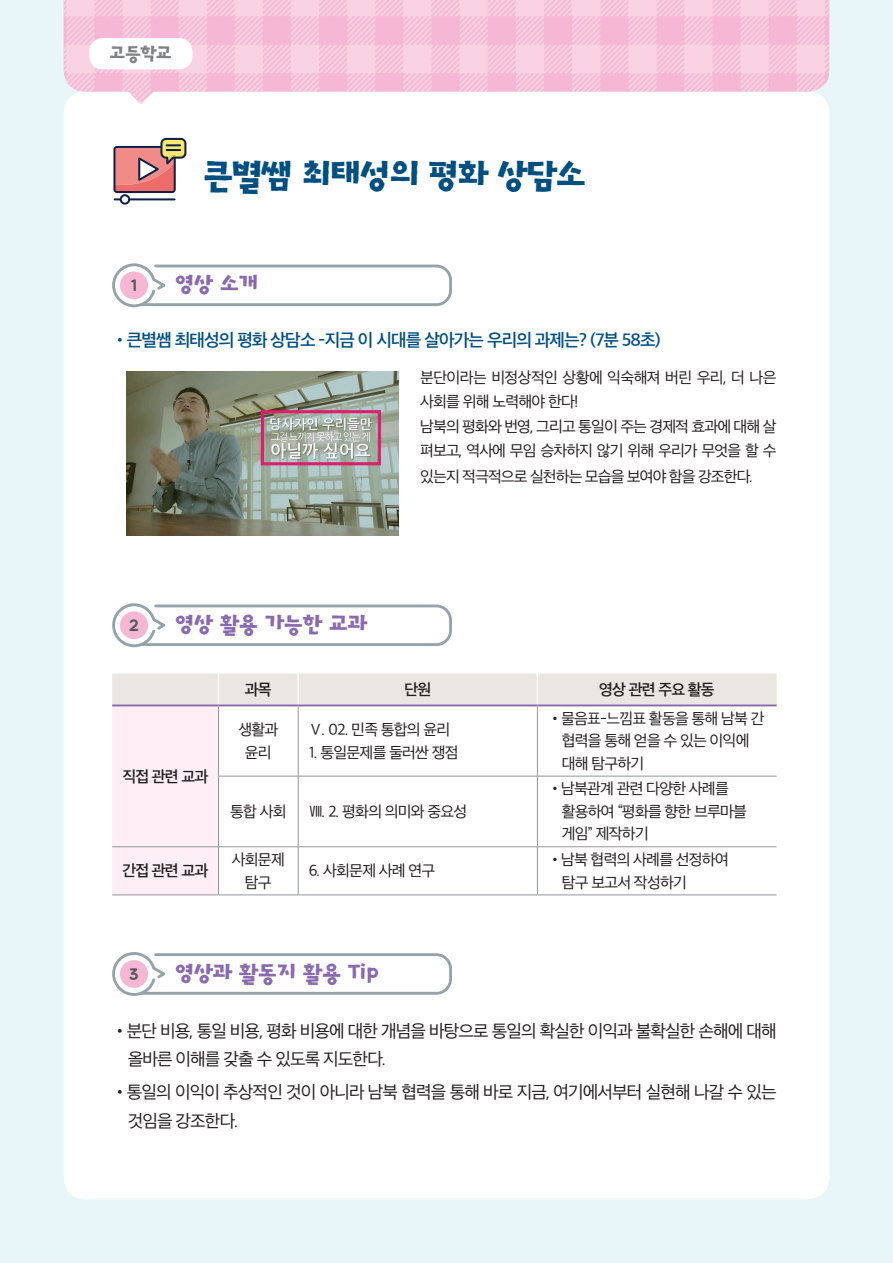
<style>
.page{position:relative;width:893px;height:1263px;background:#e8f6f9}
.page>*{position:absolute;margin:0;border:0;box-sizing:border-box;transform-origin:0 0}
.t1{font:35.7px "SD Sogeum c Bd";letter-spacing:-.075em;color:#014f80}
.t2{font:22.5px "SD Sogeum c Bd";letter-spacing:-.05em;color:#8a6aae}
.t3{font:18.75px "SD Sogeum c Bd";color:#808285}
.t4{font:16.8px/28.2px "SD Gothic Neoa d Rg";letter-spacing:-.05em;color:#231f20}
.t5{font:16.8px "SD Gothic Neoa f Sm";letter-spacing:-.05em;color:#014f80}
.t6{font:16.8px "Multicolore";color:#57585a}
.t7{font:15px/22.5px "SD Gothic Neoa d Rg";letter-spacing:-.05em;color:#231f20}
.t8{font:15px "SD Gothic Neoa f Sm";letter-spacing:-.05em;color:#231f20}
.s1{font-family:"SD Gothic Neoa d Rg"}
</style>
<div class="page">
<div style="left:64px;top:91px;width:765px;height:1108px;background:#fff;border-radius:21px"></div>
<img style="left:64px;top:0;width:765px;height:91px">
<svg style="left:112px;top:263px;width:340px;height:44px"></svg>
<div style="left:120px;top:271px;width:28px;height:28px;background:#f6b7d4;border-radius:14px"></div>
<svg style="left:112px;top:603px;width:340px;height:44px"></svg>
<div style="left:120px;top:611px;width:28px;height:28px;background:#f6b7d4;border-radius:14px"></div>
<svg style="left:112px;top:674px;width:665px;height:220px"></svg>
<hr style="left:218px;top:674px;width:1px;height:30px;background:#fff">
<hr style="left:297px;top:674px;width:2px;height:30px;background:#fff">
<hr style="left:537px;top:674px;width:1px;height:30px;background:#fff">
<hr style="left:112px;top:704px;width:106px;height:2px;background:#8a6aae">
<hr style="left:218px;top:704px;width:80px;height:2px;background:#8a6aae">
<hr style="left:298px;top:704px;width:239px;height:2px;background:#8a6aae">
<hr style="left:537px;top:704px;width:240px;height:2px;background:#8a6aae">
<hr style="left:218px;top:706px;width:1px;height:70px;background:#939598">
<hr style="left:298px;top:706px;width:1px;height:70px;background:#939598">
<hr style="left:537px;top:706px;width:1px;height:70px;background:#939598">
<hr style="left:218px;top:776px;width:80px;height:1px;background:#939598">
<hr style="left:218px;top:776px;width:1px;height:70px;background:#939598">
<hr style="left:298px;top:776px;width:239px;height:1px;background:#939598">
<hr style="left:298px;top:776px;width:1px;height:70px;background:#939598">
<hr style="left:537px;top:776px;width:240px;height:1px;background:#939598">
<hr style="left:537px;top:776px;width:1px;height:70px;background:#939598">
<hr style="left:112px;top:846px;width:106px;height:1px;background:#939598">
<hr style="left:218px;top:846px;width:80px;height:1px;background:#939598">
<hr style="left:218px;top:847px;width:1px;height:47px;background:#939598">
<hr style="left:298px;top:846px;width:239px;height:1px;background:#939598">
<hr style="left:298px;top:847px;width:1px;height:47px;background:#939598">
<hr style="left:537px;top:846px;width:240px;height:1px;background:#939598">
<hr style="left:537px;top:847px;width:1px;height:47px;background:#939598">
<hr style="left:112px;top:894px;width:106px;height:1px;background:#939598">
<hr style="left:218px;top:894px;width:80px;height:1px;background:#939598">
<hr style="left:298px;top:894px;width:239px;height:1px;background:#939598">
<hr style="left:537px;top:894px;width:240px;height:1px;background:#939598">
<svg style="left:112px;top:952px;width:340px;height:44px"></svg>
<div style="left:120px;top:960px;width:28px;height:28px;background:#f6b7d4;border-radius:14px"></div>
<img style="left:127px;top:371px;width:272px;height:165px">
<div style="left:120px;top:194px;width:10px;height:11px;border:2px solid #0f2043;border-radius:50%"></div>
<svg style="left:113px;top:137px;width:74px;height:64px"></svg>
<div style="left:89px;top:38px;width:103px;height:31px;background:#fff;border-radius:14px"></div>
<img style="left:128px;top:91px;width:26px;height:13px">
<p class="t3" style="left:109px;top:45px;width:65px">고등학교</p>
<h1 class="t1" style="left:203px;top:159px;width:386px">큰별쌤 최태성의 평화 상담소</h1>
<p class="t6" style="left:131px;top:275px;width:8px">1</p>
<h2 class="t2" style="left:174px;top:274px;width:86px">영상 소개</h2>
<p class="t5" style="left:112px;top:331px;width:550px"><span class="s1">•</span>큰별쌤 최태성의 평화 상담소 -지금 이 시대를 살아가는 우리의 과제는? (7분 58초)</p>
<p class="t7" style="left:420px;top:365px;width:358px;line-height:24.6px">분단이라는 비정상적인 상황에 익숙해져 버린 우리, 더 나은 사회를 위해 노력해야 한다!<br>남북의 평화와 번영, 그리고 통일이 주는 경제적 효과에 대해 살 펴보고, 역사에 무임 승차하지 않기 위해 우리가 무엇을 할 수 있는지 적극적으로 실천하는 모습을 보여야 함을 강조한다.</p>
<p class="t6" style="left:129px;top:615px;width:11px">2</p>
<h2 class="t2" style="left:174px;top:614px;width:195px">영상 활용 가능한 교과</h2>
<p class="t8" style="left:122px;top:769px;width:87px">직접 관련 교과</p>
<p class="t8" style="left:245px;top:682px;width:28px">과목</p>
<p class="t8" style="left:404px;top:682px;width:28px">단원</p>
<p class="t8" style="left:599px;top:682px;width:117px">영상 관련 주요 활동</p>
<p class="t7" style="left:238px;top:718px;width:41px;text-align:center">생활과 윤리</p>
<p class="t7" style="left:309px;top:718px;width:143px">Ⅴ. 02. 민족 통합의 윤리</p>
<p class="t7" style="left:309px;top:741px;width:151px">1. 통일문제를 둘러싼 쟁점</p>
<p class="t7" style="left:230px;top:800px;width:58px">통합 사회</p>
<p class="t7" style="left:309px;top:800px;width:160px">Ⅷ. 2. 평화의 의미와 중요성</p>
<p class="t7" style="left:562px;top:707px;width:204px;text-indent:-14px">•물음표-느낌표 활동을 통해 남북 간 협력을 통해 얻을 수 있는 이익에 대해 탐구하기</p>
<p class="t7" style="left:562px;top:778px;width:187px;text-indent:-14px">•남북관계 관련 다양한 사례를 활용하여 “평화를 향한 브루마블 게임” 제작하기</p>
<p class="t8" style="left:122px;top:863px;width:87px">간접 관련 교과</p>
<p class="t7" style="left:232px;top:848px;width:54px;text-align:center">사회문제 탐구</p>
<p class="t7" style="left:309px;top:859px;width:128px">6. 사회문제 사례 연구</p>
<p class="t7" style="left:562px;top:848px;width:168px;text-indent:-14px">•남북 협력의 사례를 선정하여 탐구 보고서 작성하기</p>
<p class="t6" style="left:129px;top:964px;width:11px">3</p>
<h2 class="t2" style="left:174px;top:962px;width:207px">영상과 활동지 활용 Tip</h2>
<p class="t4" style="left:128px;top:1017px;width:650px;text-indent:-16px">•분단 비용, 통일 비용, 평화 비용에 대한 개념을 바탕으로 통일의 확실한 이익과 불확실한 손해에 대해 올바른 이해를 갖출 수 있도록 지도한다.</p>
<p class="t4" style="left:128px;top:1078px;width:650px;text-indent:-16px">•통일의 이익이 추상적인 것이 아니라 남북 협력을 통해 바로 지금, 여기에서부터 실현해 나갈 수 있는 것임을 강조한다.</p>
</div>
